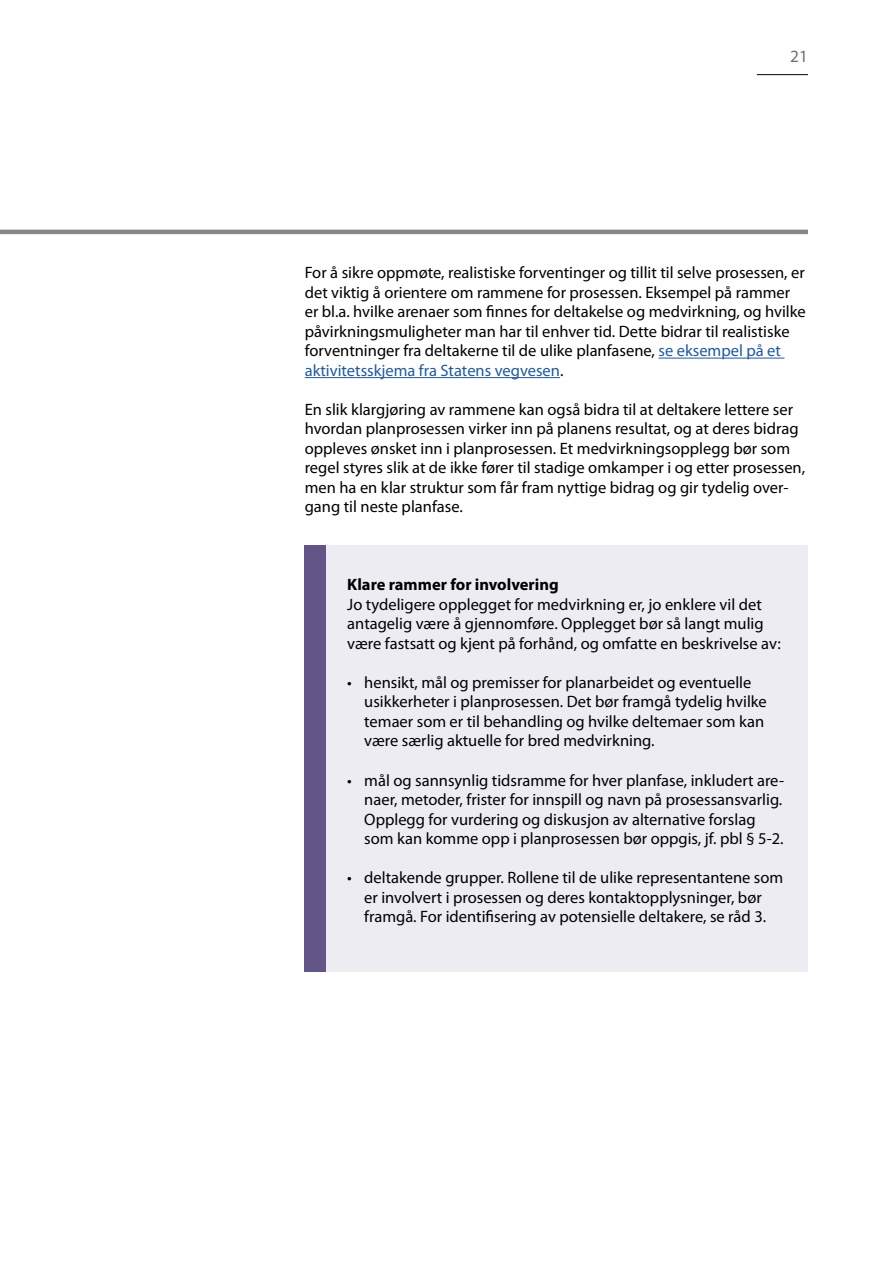
<style>
.page{position:relative;width:893px;height:1263px;background:#fff}
.page>*{position:absolute;margin:0;border:0;box-sizing:border-box;transform-origin:0 0}
.t1{font:17.25px "Myriad Pro";color:#6e6e6e}
.t2{font:16.5px/19.5px "Myriad Pro";color:#000}
.t3{font:700 16.5px "Myriad Pro";color:#000}
.s1{color:#22599b}
</style>
<div class="page">
<hr style="left:757px;top:74px;width:51px;height:1px;background:#000">
<hr style="left:658px;top:358px;width:126px;height:1px;background:#22599b">
<hr style="left:305px;top:377px;width:255px;height:1px;background:#22599b">
<hr style="left:0;top:230px;width:808px;height:4px;background:#868786">
<div style="left:305px;top:545px;width:503px;height:426px;background:#eeecf3"></div>
<div style="left:305px;top:545px;width:21px;height:426px;background:#645589"></div>
<p class="t1" style="left:790px;top:45px;width:19px">21</p>
<p class="t2" style="left:305px;top:263px;width:503px">For å sikre oppmøte, realistiske forventinger og tillit til selve prosessen, er det viktig å orientere om rammene for prosessen. Eksempel på rammer er bl.a. hvilke arenaer som finnes for deltakelse og medvirkning, og hvilke påvirkningsmuligheter man har til enhver tid. Dette bidrar til realistiske forventninger fra deltakerne til de ulike planfasene, <span class="s1">se eksempel på et aktivitetsskjema fra Statens vegvesen</span>.</p>
<p class="t2" style="left:305px;top:399px;width:502px">En slik klargjøring av rammene kan også bidra til at deltakere lettere ser hvordan planprosessen virker inn på planens resultat, og at deres bidrag oppleves ønsket inn i planprosessen. Et medvirkningsopplegg bør som regel styres slik at de ikke fører til stadige omkamper i og etter prosessen, men ha en klar struktur som får fram nyttige bidrag og gir tydelig over&shy;gang til neste planfase.</p>
<p class="t3" style="left:347px;top:574px;width:213px">Klare rammer for involvering</p>
<p class="t2" style="left:347px;top:594px;width:435px">Jo tydeligere opplegget for medvirkning er, jo enklere vil det antagelig være å gjennomføre. Opplegget bør så langt mulig være fastsatt og kjent på forhånd, og omfatte en beskrivelse av:</p>
<p class="t2" style="left:364px;top:672px;width:404px;text-indent:-17px">• hensikt, mål og premisser for planarbeidet og eventuelle usikkerheter i planprosessen. Det bør framgå tydelig hvilke temaer som er til behandling og hvilke deltemaer som kan være særlig aktuelle for bred medvirkning.</p>
<p class="t2" style="left:364px;top:770px;width:421px;text-indent:-17px">• mål og sannsynlig tidsramme for hver planfase, inkludert are&shy;naer, metoder, frister for innspill og navn på prosessansvarlig.<br>Opplegg for vurdering og diskusjon av alternative forslag som kan komme opp i planprosessen bør oppgis, jf. pbl § 5-2.</p>
<p class="t2" style="left:347px;top:867px;width:438px;text-align:center">• deltakende grupper. Rollene til de ulike representantene som er involvert i prosessen og deres kontaktopplysninger, bør framgå. For identifisering av potensielle deltakere, se råd 3.</p>
</div>
